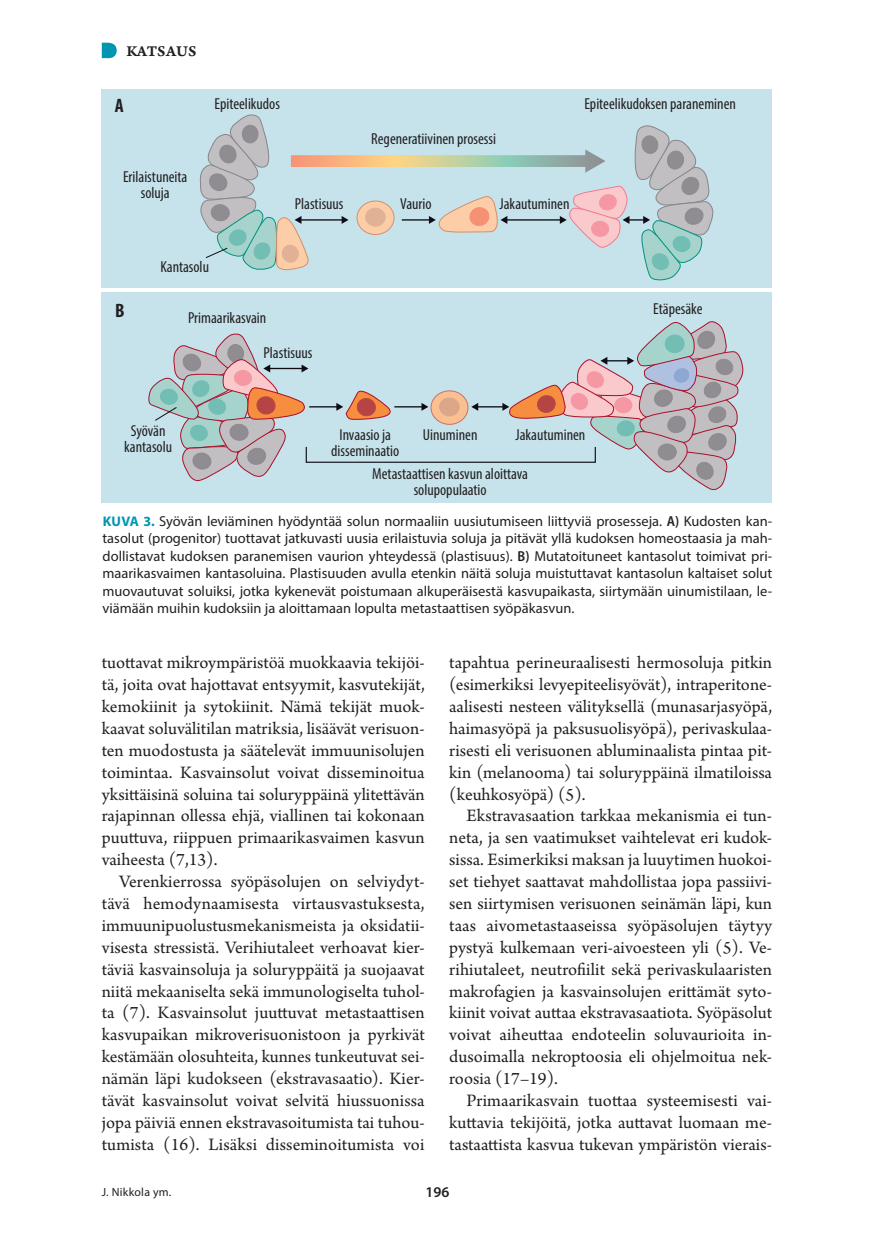
<style>
.page{position:relative;width:874px;height:1241px;background:#fff}
.page>*{position:absolute;margin:0;border:0;box-sizing:border-box;transform-origin:0 0}
.t1{font:700 condensed 19.43px "Myriad Pro";color:#231f20}
.t2{font:18.38px/21.9px "Arno Pro";color:#231f20;text-align:justify}
.t3{font:condensed 15.92px/15.9px "Myriad Pro";color:#231f20;text-align:center}
.vinj{font:15.75px "Arno Pro Smbd Caption";letter-spacing:.005em;color:#231f20}
.t4{font:600 14.88px "Myriad Pro";color:#231f20}
.kt{font:14.35px/17.5px "Myriad Pro";color:#231f20;text-align:justify}
.Ala{font:11.9px "Myriad Pro";letter-spacing:.02em;color:#231f20}
.s1{font-weight:700;font-size:14px;color:#0096b1}
.s2{font-weight:600;font-stretch:semi-condensed}
</style>
<div class="page">
<svg style="left:102px;top:43px;width:15px;height:15px"></svg>
<div style="left:102px;top:89px;width:669px;height:198px;background:#c6e3ec"></div>
<div style="left:102px;top:292px;width:669px;height:211px;background:#c6e3ec"></div>
<div style="left:431px;top:391px;width:37px;height:33px;background:#fbc091;border-radius:50%"></div>
<div style="left:430px;top:390px;width:38px;height:35px;border:1px solid #c87167;border-radius:50%"></div>
<div style="left:439px;top:398px;width:20px;height:18px;background:#dca789;border-radius:50%"></div>
<div style="left:439px;top:397px;width:20px;height:19px;border:1px solid #dca789;border-radius:50%"></div>
<svg style="left:148px;top:333px;width:280px;height:148px"></svg>
<svg style="left:471px;top:321px;width:272px;height:170px"></svg>
<svg style="left:199px;top:114px;width:515px;height:167px"></svg>
<div style="left:305px;top:446px;width:290px;height:17px;border:1px solid #0e0c14"></div>
<p class="vinj" style="left:126px;top:41px;width:71px">KATSAUS</p>
<p class="t1" style="left:115px;top:93px;width:10px">A</p>
<p class="t3" style="left:214px;top:96px;width:67px">Epiteelikudos</p>
<p class="t3" style="left:123px;top:169px;width:66px">Erilaistuneita soluja</p>
<p class="t1" style="left:115px;top:298px;width:11px">B</p>
<p class="t3" style="left:160px;top:258px;width:50px">Kantasolu</p>
<p class="t3" style="left:188px;top:310px;width:80px">Primaarikasvain</p>
<p class="t3" style="left:295px;top:196px;width:50px">Plastisuus</p>
<p class="t3" style="left:263px;top:344px;width:50px">Plastisuus</p>
<p class="t3" style="left:371px;top:131px;width:126px">Regeneratiivinen prosessi</p>
<p class="t3" style="left:584px;top:96px;width:153px">Epiteelikudoksen paraneminen</p>
<p class="t3" style="left:400px;top:196px;width:33px">Vaurio</p>
<p class="t3" style="left:499px;top:196px;width:71px">Jakautuminen</p>
<p class="t3" style="left:653px;top:300px;width:51px">Etäpesäke</p>
<p class="t3" style="left:124px;top:422px;width:49px">Syövän kantasolu</p>
<p class="t3" style="left:339px;top:427px;width:53px">Invaasio ja</p>
<p class="t3" style="left:422px;top:427px;width:56px">Uinuminen</p>
<p class="t3" style="left:515px;top:427px;width:71px">Jakautuminen</p>
<p class="t3" style="left:372px;top:439px;width:157px;line-height:22.4px;text-align:left;text-indent:-41px">disseminaatio<br>Metastaattisen kasvun aloittava</p>
<p class="t3" style="left:413px;top:481px;width:74px">solupopulaatio</p>
<p class="kt" style="left:102px;top:512px;width:671px"><span class="s1">KUVA 3.</span> Syövän leviäminen hyödyntää solun normaaliin uusiutumiseen liittyviä prosesseja. <span class="s2">A)</span> Kudosten kan&shy;tasolut (progenitor) tuottavat jatkuvasti uusia erilaistuvia soluja ja pitävät yllä kudoksen homeostaasia ja mah&shy;dollistavat kudoksen paranemisen vaurion yhteydessä (plastisuus). <span class="s2">B)</span> Mutatoituneet kantasolut toimivat pri&shy;maarikasvaimen kantasoluina. Plastisuuden avulla etenkin näitä soluja muistuttavat kantasolun kaltaiset solut muovautuvat soluiksi, jotka kykenevät poistumaan alkuperäisestä kasvupaikasta, siirtymään uinumistilaan, le&shy;viämään muihin kudoksiin ja aloittamaan lopulta metastaattisen syöpäkasvun.</p>
<p class="t2" style="left:102px;top:652px;width:324px">tuottavat mikroympäristöä muokkaavia tekijöi‑ tä, joita ovat hajottavat entsyymit, kasvutekijät, kemokiinit ja sytokiinit. Nämä tekijät muok‑ kaavat soluvälitilan matriksia, lisäävät verisuon‑ ten muodostusta ja säätelevät immuunisolujen toimintaa. Kasvainsolut voivat disseminoitua yksittäisinä soluina tai soluryppäinä ylitettävän rajapinnan ollessa ehjä, viallinen tai kokonaan puuttuva, riippuen primaarikasvaimen kasvun vaiheesta (7,13).</p>
<p class="t2" style="left:102px;top:871px;width:324px;text-indent:17px">Verenkierrossa syöpäsolujen on selviydyt‑ tävä hemodynaamisesta virtausvastuksesta, immuunipuolustusmekanismeista ja oksidatii‑ visesta stressistä. Verihiutaleet verhoavat kier‑ täviä kasvainsoluja ja soluryppäitä ja suojaavat niitä mekaaniselta sekä immunologiselta tuhol‑ ta (7). Kasvainsolut juuttuvat metastaattisen kasvupaikan mikroverisuonistoon ja pyrkivät kestämään olosuhteita, kunnes tunkeutuvat sei‑ nämän läpi kudokseen (ekstravasaatio). Kier‑ tävät kasvainsolut voivat selvitä hiussuonissa jopa päiviä ennen ekstravasoitumista tai tuhou‑ tumista (16). Lisäksi disseminoitumista voi</p>
<p class="t2" style="left:449px;top:652px;width:324px">tapahtua perineuraalisesti hermosoluja pitkin (esimerkiksi levyepiteelisyövät), intraperitone‑ aalisesti nesteen välityksellä (munasarjasyöpä, haimasyöpä ja paksusuolisyöpä), perivaskulaa‑ risesti eli verisuonen abluminaalista pintaa pit‑ kin (melanooma) tai soluryppäinä ilmatiloissa (keuhkosyöpä) (5).</p>
<p class="t2" style="left:449px;top:805px;width:324px;text-indent:17px">Ekstravasaation tarkkaa mekanismia ei tun‑ neta, ja sen vaatimukset vaihtelevat eri kudok‑ sissa. Esimerkiksi maksan ja luuytimen huokoi‑ set tiehyet saattavat mahdollistaa jopa passiivi‑ sen siirtymisen verisuonen seinämän läpi, kun taas aivometastaaseissa syöpäsolujen täytyy pystyä kulkemaan veri-aivoesteen yli (5). Ve‑ rihiutaleet, neutrofiilit sekä perivaskulaaristen makrofagien ja kasvainsolujen erittämät syto‑ kiinit voivat auttaa ekstravasaatiota. Syöpäsolut voivat aiheuttaa endoteelin soluvaurioita in‑ dusoimalla nekroptoosia eli ohjelmoitua nek‑ roosia (17–19).</p>
<p class="t2" style="left:449px;top:1090px;width:324px;text-indent:17px">Primaarikasvain tuottaa systeemisesti vai‑ kuttavia tekijöitä, jotka auttavat luomaan me‑ tastaattista kasvua tukevan ympäristön vierais‑</p>
<p class="Ala" style="left:102px;top:1184px;width:71px">J. Nikkola ym.</p>
<p class="t4" style="left:425px;top:1182px;width:25px">196</p>
</div>
